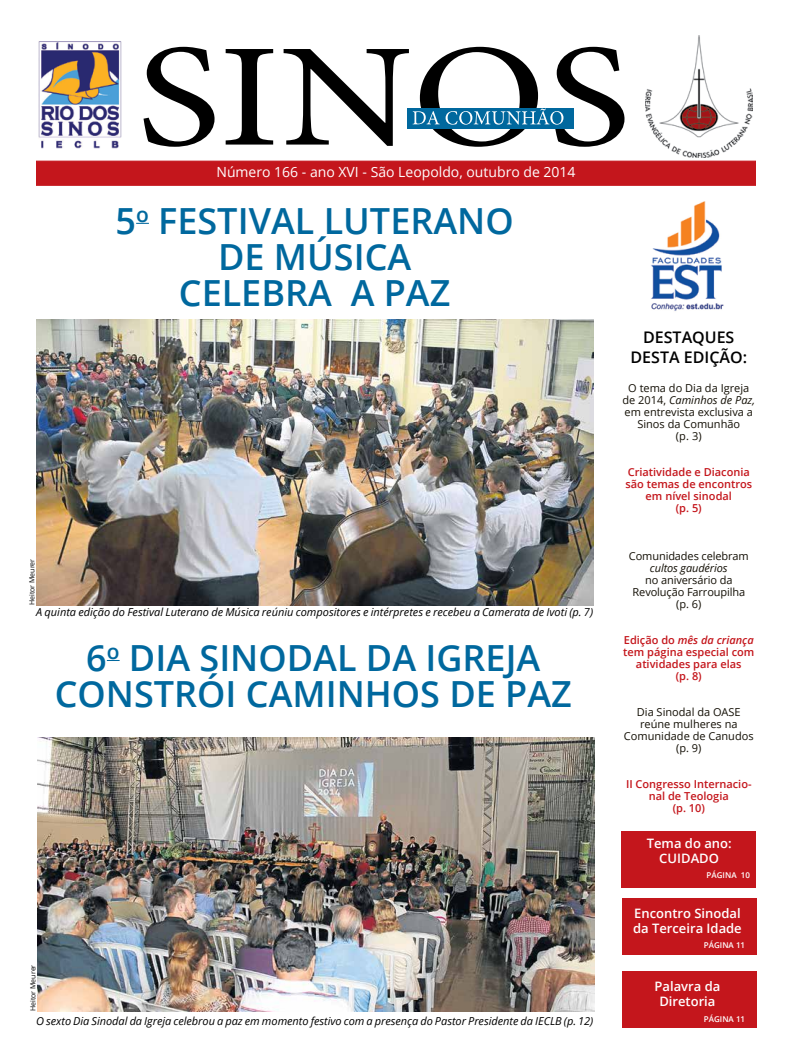
<style>
.page{position:relative;width:792px;height:1063px;background:#fff}
.page>*{position:absolute;margin:0;border:0;box-sizing:border-box;transform-origin:0 0}
.t1{font:600 36px/36px "Open Sans";color:#00689e;text-align:center}
.t2{font:600 16px/19.2px "Open Sans";color:#000;text-align:center}
.t3{font:14px "Open Sans";color:#fff}
.t4{font:600 13px/15.6px "Open Sans";color:#fff;text-align:center}
.t5{font:11px/12px "Open Sans";color:#141006;text-align:center}
.t6{font:italic 11px "Open Sans";color:#000}
.t7{font:600 11px/12px "Open Sans";color:#c4161c;text-align:center}
.t8{font:italic 11px "Open Sans";letter-spacing:-.01em;color:#141006}
.t9{font:600 8px "Open Sans";color:#fff}
.t10{font:7px "Open Sans";color:#000}
.s1{font-style:italic}
</style>
<div class="page">
<div style="left:36px;top:161px;width:720px;height:25px;background:#c4161c;border:1px solid #c4161c"></div>
<svg style="left:144px;top:47px;width:481px;height:100px"></svg>
<div style="left:407px;top:108px;width:167px;height:21px;background:#00689e"></div>
<svg style="left:413px;top:108px;width:150px;height:17px"></svg>
<img style="left:38px;top:41px;width:84px;height:108px">
<img style="left:651px;top:201px;width:73px;height:110px">
<img style="left:646px;top:36px;width:106px;height:121px">
<div style="left:622px;top:831px;width:134px;height:56px;background:#c4161c"></div>
<div style="left:622px;top:899px;width:134px;height:56px;background:#c4161c"></div>
<img style="left:36px;top:320px;width:557px;height:285px">
<svg style="left:136px;top:223px;width:13px;height:1px"></svg>
<img style="left:37px;top:738px;width:557px;height:273px">
<svg style="left:107px;top:660px;width:13px;height:1px"></svg>
<div style="left:622px;top:972px;width:134px;height:56px;background:#c4161c"></div>
<p class="t3" style="left:216px;top:162px;width:361px">Número 166 - ano XVI - São Leopoldo, outubro de 2014</p>
<h1 class="t1" style="left:116px;top:202px;width:400px">5<sup>o</sup> FESTIVAL LUTERANO<br>DE MÚSICA<br>CELEBRA A PAZ</h1>
<p class="t10" style="left:27px;top:605px;width:48px;rotate:-90deg">Heitor Meurer</p>
<p class="t6" style="left:36px;top:605px;width:559px">A quinta edição do Festival Luterano de Música reúniu compositores e intérpretes e recebeu a Camerata de Ivoti (p. 7)</p>
<h1 class="t1" style="left:55px;top:639px;width:519px">6<sup>o</sup> DIA SINODAL DA IGREJA<br>CONSTRÓI CAMINHOS DE PAZ</h1>
<p class="t10" style="left:28px;top:1011px;width:48px;rotate:-90deg">Heitor Meurer</p>
<p class="t6" style="left:36px;top:1013px;width:559px">O sexto Dia Sinodal da Igreja celebrou a paz em momento festivo com a presença do Pastor Presidente da IECLB (p. 12)</p>
<h2 class="t2" style="left:631px;top:328px;width:118px">DESTAQUES<br>DESTA EDIÇÃO:</h2>
<p class="t5" style="left:623px;top:381px;width:134px">O tema do Dia da Igreja de 2014, <span class="s1">Caminhos de Paz, </span>em entrevista exclusiva a<br>Sinos da Comunhão<br>(p. 3)</p>
<p class="t7" style="left:625px;top:465px;width:128px">Criatividade e Diaconia são temas de encontros em nível sinodal<br>(p. 5)</p>
<p class="t5" style="left:629px;top:549px;width:121px">Comunidades celebram</p>
<p class="t8" style="left:650px;top:560px;width:79px">cultos gaudérios</p>
<p class="t5" style="left:633px;top:573px;width:114px">no aniversário da<br>Revolução Farroupilha (p. 6)</p>
<p class="t7" style="left:623px;top:633px;width:133px">Edição do <span class="s1">mês da criança </span>tem página especial com atividades para elas<br>(p. 8)</p>
<p class="t5" style="left:624px;top:705px;width:131px">Dia Sinodal da OASE reúne mulheres na<br>Comunidade de Canudos (p. 9)</p>
<p class="t7" style="left:626px;top:777px;width:127px">II Congresso Internacio&shy;nal de Teologia<br>(p. 10)</p>
<p class="t4" style="left:647px;top:835px;width:86px">Tema do ano:<br>CUIDADO</p>
<p class="t9" style="left:707px;top:870px;width:45px">PÁGINA 10</p>
<p class="t4" style="left:633px;top:905px;width:110px;text-align:left">Encontro Sinodal da Terceira Idade</p>
<p class="t9" style="left:704px;top:940px;width:43px">PÁGINA 11</p>
<p class="t4" style="left:655px;top:978px;width:67px">Palavra da<br>Diretoria</p>
<p class="t9" style="left:704px;top:1013px;width:43px">PÁGINA 11</p>
</div>
